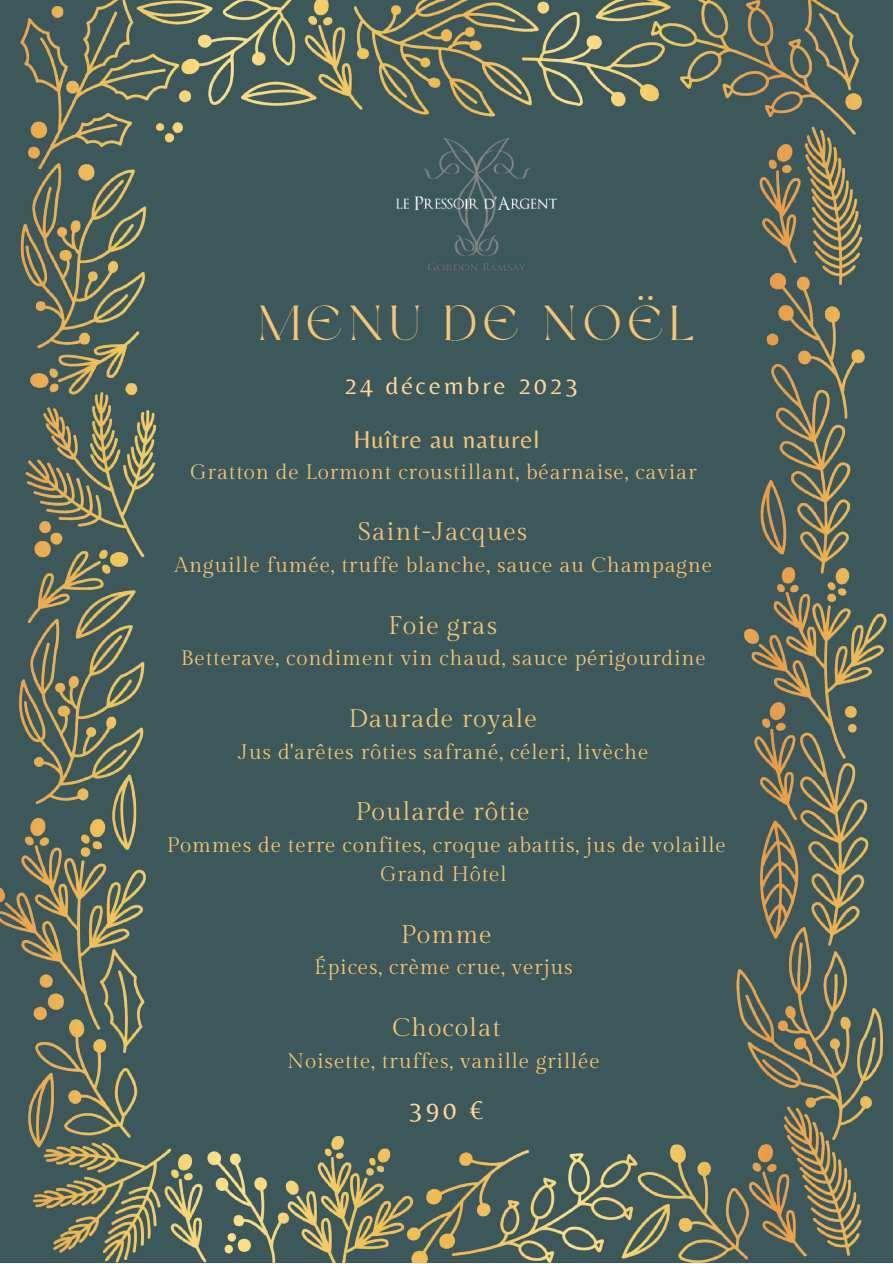
<style>
.page{position:relative;width:893px;height:1264px;background:#fff}
.page>*{position:absolute;margin:0;border:0;box-sizing:border-box;transform-origin:0 0}
.t1{font:49.05px "Dream Avenue";letter-spacing:.13em;color:#f6c572}
.t2{font:26.55px "Belleza";color:#ffd799}
.t3{font:25.5px "Gilda Display";letter-spacing:.035em;color:#f6c572}
.t4{font:25.5px "Belleza";letter-spacing:.035em;color:#f6c572}
.t5{font:25.05px "Belleza";letter-spacing:.13em;color:#ffd799}
.t6{font:21px/29.2px "Gilda Display";letter-spacing:.035em;color:#f6c572;text-align:center}
</style>
<div class="page">
<img style="left:0;top:0;width:892px;height:1262px">
<img style="left:396px;top:139px;width:160px;height:135px">
<h1 class="t1" style="left:259px;top:303px;width:437px">MENU DE NOËL</h1>
<p class="t5" style="left:344px;top:371px;width:235px">24 décembre 2023</p>
<p class="t4" style="left:353px;top:424px;width:187px">Huître au naturel</p>
<p class="t6" style="left:190px;top:457px;width:508px">Gratton de Lormont croustillant, béarnaise, caviar</p>
<p class="t3" style="left:358px;top:517px;width:171px">Saint-Jacques</p>
<p class="t6" style="left:174px;top:551px;width:539px">Anguille fumée, truffe blanche, sauce au Champagne</p>
<p class="t3" style="left:388px;top:611px;width:110px">Foie gras</p>
<p class="t6" style="left:181px;top:644px;width:526px">Betterave, condiment vin chaud, sauce périgourdine</p>
<p class="t3" style="left:348px;top:704px;width:190px">Daurade royale</p>
<p class="t6" style="left:238px;top:737px;width:411px">Jus d'arêtes rôties safrané, céleri, livèche</p>
<p class="t3" style="left:355px;top:797px;width:176px">Poularde rôtie</p>
<p class="t6" style="left:167px;top:830px;width:560px">Pommes de terre confites, croque abattis, jus de volaille<br>Grand Hôtel</p>
<p class="t3" style="left:401px;top:920px;width:93px">Pomme</p>
<p class="t6" style="left:314px;top:953px;width:260px">Épices, crème crue, verjus</p>
<p class="t3" style="left:392px;top:1013px;width:110px">Chocolat</p>
<p class="t6" style="left:287px;top:1046px;width:314px">Noisette, truffes, vanille grillée</p>
<p class="t2" style="left:409px;top:1094px;width:75px">390 €</p>
</div>
